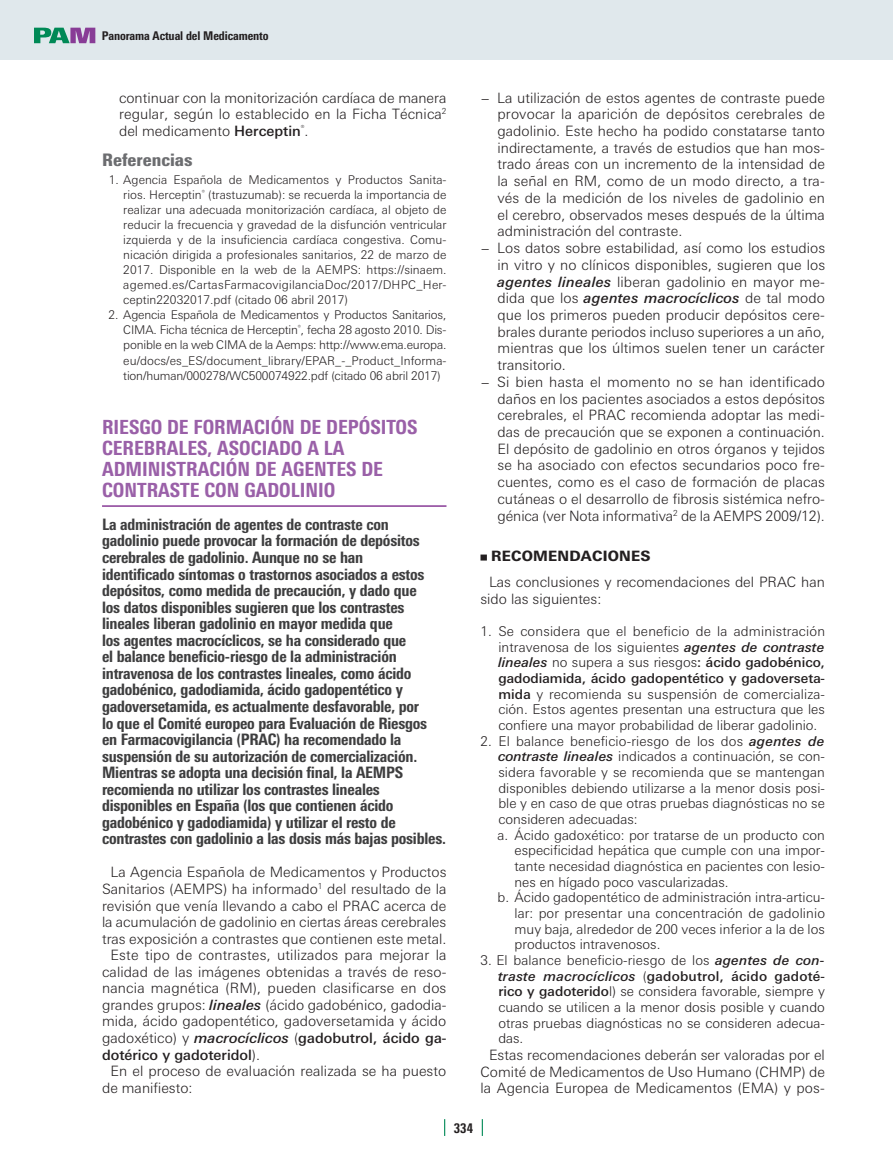
<style>
.page{position:relative;width:893px;height:1170px;background:#fff}
.page>*{position:absolute;margin:0;border:0;box-sizing:border-box;transform-origin:0 0}
.FARMACOVIGI-NIVEL-2{font:800 condensed 19.5px/21px "Linotype Univers";color:#9a60a8}
.FARMACOVIGI-NIVEL-4{font:900 condensed 17.25px "Linotype Univers";color:#6c6d70}
.FARMACOVIGI-ENTRADIL{font:800 condensed 15.75px/16.5px "Linotype Univers";letter-spacing:-.015em;color:#3e3e3f}
.FARMACOVIGI-PARRAFO{font:300 14.25px/16.6px "Linotype Univers Basic";color:#231f20;text-align:justify}
.FARMACOVIGI-NIVEL-3{font:800 14.25px "Linotype Univers Basic";letter-spacing:.015em;color:#231f20}
.t1{font:300 13.5px/15.6px "Linotype Univers Basic";color:#231f20;text-align:justify}
.t2{font:800 condensed 13.5px "Linotype Univers";color:#231f20;scale:.95 1}
.t3{font:300 12px/15px "Linotype Univers Basic";color:#231f20;text-align:justify}
.t4{font:800 condensed 12px "Linotype Univers";letter-spacing:-.01em;color:#231f20}
.s1{font-weight:500}
.s2{font-weight:500;font-style:italic}
</style>
<div class="page">
<svg style="left:444px;top:1119px;width:1px;height:16px"></svg>
<svg style="left:482px;top:1119px;width:1px;height:16px"></svg>
<div style="left:0;top:0;width:893px;height:60px;background:#e0e8ec"></div>
<svg style="left:34px;top:28px;width:61px;height:15px"></svg>
<hr style="left:102px;top:505px;width:344px;height:2px;background:#883c96">
<div style="left:480px;top:554px;width:7px;height:6px;background:#231f20"></div>
<p class="t4" style="left:102px;top:29px;width:168px">Panorama Actual del Medicamento</p>
<p class="FARMACOVIGI-PARRAFO" style="left:119px;top:89px;width:329px">continuar con la monitorización cardíaca de manera regular, según lo establecido en la Ficha Técnica<sup>2 </sup>del medicamento <span class="s1">Herceptin</span><sup>®</sup>.</p>
<p class="FARMACOVIGI-NIVEL-4" style="left:102px;top:149px;width:92px">Referencias</p>
<p class="t3" style="left:123px;top:172px;width:325px;text-indent:-15px">1. Agencia Española de Medicamentos y Productos Sanita&shy;rios. Herceptin<sup>®</sup> (trastuzumab): se recuerda la importancia de realizar una adecuada monitorización cardíaca, al objeto de reducir la frecuencia y gravedad de la disfunción ventricular izquierda y de la insuficiencia cardíaca congestiva. Comu&shy;nicación dirigida a profesionales sanitarios, 22 de marzo de 2017. Disponible en la web de la AEMPS: https://sinaem. agemed.es/CartasFarmacovigilanciaDoc/2017/DHPC_Her&shy;ceptin22032017.pdf (citado 06 abril 2017)</p>
<p class="t3" style="left:123px;top:307px;width:325px;text-indent:-15px">2. Agencia Española de Medicamentos y Productos Sanitarios, CIMA. Ficha técnica de Herceptin<sup>®</sup>, fecha 28 agosto 2010. Dis&shy;ponible en la web CIMA de la Aemps: http://www.ema.europa. eu/docs/es_ES/document_library/EPAR_-_Product_Informa&shy;tion/human/000278/WC500074922.pdf (citado 06 abril 2017)</p>
<p class="FARMACOVIGI-NIVEL-2" style="left:102px;top:416px;width:317px">RIESGO DE FORMACIÓN DE DEPÓSITOS<br>CEREBRALES, ASOCIADO A LA<br>ADMINISTRACIÓN DE AGENTES DE<br>CONTRASTE CON GADOLINIO</p>
<p class="FARMACOVIGI-ENTRADIL" style="left:102px;top:516px;width:345px">La administración de agentes de contraste con gadolinio puede provocar la formación de depósitos cerebrales de gadolinio. Aunque no se han<br>identificado síntomas o trastornos asociados a estos depósitos, como medida de precaución, y dado que<br>los datos disponibles sugieren que los contrastes lineales liberan gadolinio en mayor medida que<br>los agentes macrocíclicos, se ha considerado que<br>el balance beneficio-riesgo de la administración intravenosa de los contrastes lineales, como ácido gadobénico, gadodiamida, ácido gadopentético y gadoversetamida, es actualmente desfavorable, por<br>lo que el Comité europeo para Evaluación de Riesgos en Farmacovigilancia (PRAC) ha recomendado la suspensión de su autorización de comercialización.<br>Mientras se adopta una decisión final, la AEMPS recomienda no utilizar los contrastes lineales disponibles en España (los que contienen ácido gadobénico y gadodiamida) y utilizar el resto de contrastes con gadolinio a las dosis más bajas posibles.</p>
<p class="FARMACOVIGI-PARRAFO" style="left:102px;top:864px;width:346px;text-align:center">La Agencia Española de Medicamentos y Productos Sanitarios (AEMPS) ha informado<sup>1</sup> del resultado de la revisión que venía llevando a cabo el PRAC acerca de la acumulación de gadolinio en ciertas áreas cerebrales tras exposición a contrastes que contienen este metal.</p>
<p class="FARMACOVIGI-PARRAFO" style="left:102px;top:946px;width:346px;text-indent:9px">Este tipo de contrastes, utilizados para mejorar la calidad de las imágenes obtenidas a través de reso&shy;nancia magnética (RM), pueden clasificarse en dos grandes grupos: <span class="s2">lineales</span> (ácido gadobénico, gadodia&shy;mida, ácido gadopentético, gadoversetamida y ácido gadoxético) y <span class="s2">macrocíclicos</span> (<span class="s1">gadobutrol, ácido ga&shy;dotérico y gadoteridol</span>).</p>
<p class="FARMACOVIGI-PARRAFO" style="left:102px;top:1062px;width:346px;text-indent:9px">En el proceso de evaluación realizada se ha puesto de manifiesto:</p>
<p class="FARMACOVIGI-PARRAFO" style="left:497px;top:89px;width:329px;text-indent:-17px">− La utilización de estos agentes de contraste puede provocar la aparición de depósitos cerebrales de gadolinio. Este hecho ha podido constatarse tanto indirectamente, a través de estudios que han mos&shy;trado áreas con un incremento de la intensidad de la señal en RM, como de un modo directo, a tra&shy;vés de la medición de los niveles de gadolinio en el cerebro, observados meses después de la última administración del contraste.</p>
<p class="FARMACOVIGI-PARRAFO" style="left:497px;top:239px;width:329px;text-indent:-17px">− Los datos sobre estabilidad, así como los estudios in vitro y no clínicos disponibles, sugieren que los <span class="s2">agentes lineales</span> liberan gadolinio en mayor me&shy;dida que los <span class="s2">agentes macrocíclicos</span> de tal modo que los primeros pueden producir depósitos cere&shy;brales durante periodos incluso superiores a un año, mientras que los últimos suelen tener un carácter transitorio.</p>
<p class="FARMACOVIGI-PARRAFO" style="left:497px;top:373px;width:329px;text-indent:-17px">− Si bien hasta el momento no se han identificado daños en los pacientes asociados a estos depósitos cerebrales, el PRAC recomienda adoptar las medi&shy;das de precaución que se exponen a continuación.<br>El depósito de gadolinio en otros órganos y tejidos se ha asociado con efectos secundarios poco fre&shy;cuentes, como es el caso de formación de placas cutáneas o el desarrollo de fibrosis sistémica nefro&shy;génica (ver Nota informativa<sup>2</sup> de la AEMPS 2009/12).</p>
<p class="FARMACOVIGI-NIVEL-3" style="left:491px;top:546px;width:161px">RECOMENDACIONES</p>
<p class="FARMACOVIGI-PARRAFO" style="left:480px;top:573px;width:346px;text-indent:9px">Las conclusiones y recomendaciones del PRAC han sido las siguientes:</p>
<p class="t1" style="left:498px;top:623px;width:329px;text-indent:-18px">1. Se considera que el beneficio de la administración intravenosa de los siguientes <span class="s2">agentes de contraste lineales</span> no supera a sus riesgos<span class="s1">: ácido gadobénico, gadodiamida, ácido gadopentético y gadoverseta&shy;mida</span> y recomienda su suspensión de comercializa&shy;ción. Estos agentes presentan una estructura que les confiere una mayor probabilidad de liberar gadolinio.</p>
<p class="t1" style="left:498px;top:732px;width:329px;text-indent:-18px">2. El balance beneficio-riesgo de los dos <span class="s2">agentes de contraste lineales</span> indicados a continuación, se con&shy;sidera favorable y se recomienda que se mantengan disponibles debiendo utilizarse a la menor dosis posi&shy;ble y en caso de que otras pruebas diagnósticas no se consideren adecuadas:</p>
<p class="t1" style="left:514px;top:826px;width:312px;text-indent:-17px">a. Ácido gadoxético: por tratarse de un producto con especificidad hepática que cumple con una impor&shy;tante necesidad diagnóstica en pacientes con lesio&shy;nes en hígado poco vascularizadas.</p>
<p class="t1" style="left:514px;top:889px;width:312px;text-indent:-17px">b. Ácido gadopentético de administración intra-articu&shy;lar: por presentar una concentración de gadolinio muy baja, alrededor de 200 veces inferior a la de los productos intravenosos.</p>
<p class="t1" style="left:498px;top:952px;width:329px;text-indent:-18px">3. El balance beneficio-riesgo de los <span class="s2">agentes de con&shy;traste macrocíclicos</span> (<span class="s1">gadobutrol, ácido gadoté&shy;rico y gadoterido</span>l) se considera favorable, siempre y cuando se utilicen a la menor dosis posible y cuando otras pruebas diagnósticas no se consideren adecua&shy;das.</p>
<p class="FARMACOVIGI-PARRAFO" style="left:480px;top:1046px;width:346px;text-align:center">Estas recomendaciones deberán ser valoradas por el<br>Comité de Medicamentos de Uso Humano (CHMP) de la Agencia Europea de Medicamentos (EMA) y pos-</p>
<p class="t2" style="left:454px;top:1119px;width:22px">334</p>
</div>
